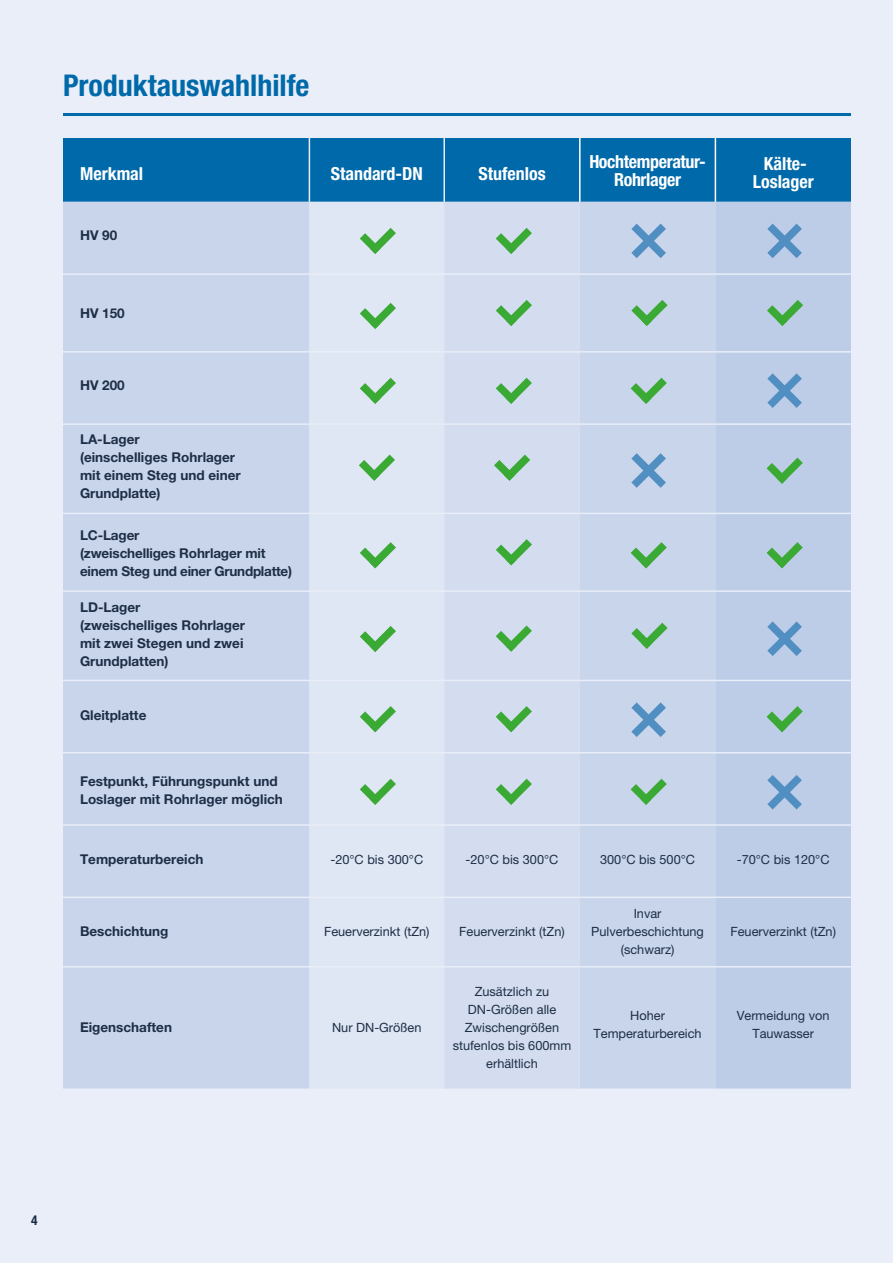
<style>
.page{position:relative;width:893px;height:1263px;background:#e9eef8}
.page>*{position:absolute;margin:0;border:0;box-sizing:border-box;transform-origin:0 0}
.t1{font:700 condensed 30px "Helvetica Neue LT Pro";color:#0069a9}
.t2{font:700 condensed 18px/18px "Helvetica Neue LT Pro";color:#fff;text-align:center}
.t3{font:700 condensed 18px/18px "Helvetica Neue LT Pro";letter-spacing:-.02em;color:#fff;text-align:center}
.t4{font:700 13.5px/18px "Helvetica Neue LT Pro";color:#1d2e46}
.t5{font:700 condensed 13.5px "Helvetica Neue LT Pro";color:#1d2e46}
.t6{font:12.75px/18px "Helvetica Neue LT Pro";color:#1d2e46;text-align:center}
</style>
<div class="page">
<hr style="left:63px;top:113px;width:788px;height:3px;background:#0069a9">
<div style="left:63px;top:138px;width:788px;height:64px;background:#0069a9"></div>
<div style="left:63px;top:202px;width:652px;height:886px;background:#c8d5eb"></div>
<div style="left:309px;top:202px;width:135px;height:886px;background:#dfe6f4"></div>
<div style="left:444px;top:202px;width:136px;height:886px;background:#d3ddef"></div>
<div style="left:715px;top:202px;width:136px;height:886px;background:#bdcde7"></div>
<hr style="left:63px;top:273px;width:246px;height:2px;background:#e9eef8">
<hr style="left:309px;top:273px;width:135px;height:2px;background:#e9eef8">
<hr style="left:444px;top:273px;width:136px;height:2px;background:#e9eef8">
<hr style="left:580px;top:273px;width:135px;height:2px;background:#e9eef8">
<hr style="left:715px;top:273px;width:136px;height:2px;background:#e9eef8">
<hr style="left:63px;top:351px;width:246px;height:2px;background:#e9eef8">
<hr style="left:309px;top:351px;width:135px;height:2px;background:#e9eef8">
<hr style="left:444px;top:351px;width:136px;height:2px;background:#e9eef8">
<hr style="left:580px;top:351px;width:135px;height:2px;background:#e9eef8">
<hr style="left:715px;top:351px;width:136px;height:2px;background:#e9eef8">
<hr style="left:63px;top:423px;width:246px;height:2px;background:#e9eef8">
<hr style="left:309px;top:423px;width:135px;height:2px;background:#e9eef8">
<hr style="left:444px;top:423px;width:136px;height:2px;background:#e9eef8">
<hr style="left:580px;top:423px;width:135px;height:2px;background:#e9eef8">
<hr style="left:715px;top:423px;width:136px;height:2px;background:#e9eef8">
<hr style="left:63px;top:513px;width:246px;height:1px;background:#e9eef8">
<hr style="left:309px;top:513px;width:135px;height:1px;background:#e9eef8">
<hr style="left:444px;top:513px;width:136px;height:1px;background:#e9eef8">
<hr style="left:580px;top:513px;width:135px;height:1px;background:#e9eef8">
<hr style="left:715px;top:513px;width:136px;height:1px;background:#e9eef8">
<hr style="left:63px;top:590px;width:246px;height:2px;background:#e9eef8">
<hr style="left:309px;top:590px;width:135px;height:2px;background:#e9eef8">
<hr style="left:444px;top:590px;width:136px;height:2px;background:#e9eef8">
<hr style="left:580px;top:590px;width:135px;height:2px;background:#e9eef8">
<hr style="left:715px;top:590px;width:136px;height:2px;background:#e9eef8">
<hr style="left:63px;top:680px;width:246px;height:1px;background:#e9eef8">
<hr style="left:309px;top:680px;width:135px;height:1px;background:#e9eef8">
<hr style="left:444px;top:680px;width:136px;height:1px;background:#e9eef8">
<hr style="left:580px;top:680px;width:135px;height:1px;background:#e9eef8">
<hr style="left:715px;top:680px;width:136px;height:1px;background:#e9eef8">
<hr style="left:63px;top:752px;width:246px;height:1px;background:#e9eef8">
<hr style="left:309px;top:752px;width:135px;height:1px;background:#e9eef8">
<hr style="left:444px;top:752px;width:136px;height:1px;background:#e9eef8">
<hr style="left:580px;top:752px;width:135px;height:1px;background:#e9eef8">
<hr style="left:715px;top:752px;width:136px;height:1px;background:#e9eef8">
<hr style="left:63px;top:824px;width:246px;height:2px;background:#e9eef8">
<hr style="left:309px;top:824px;width:135px;height:2px;background:#e9eef8">
<hr style="left:444px;top:824px;width:136px;height:2px;background:#e9eef8">
<hr style="left:580px;top:824px;width:135px;height:2px;background:#e9eef8">
<hr style="left:715px;top:824px;width:136px;height:2px;background:#e9eef8">
<hr style="left:63px;top:896px;width:246px;height:2px;background:#e9eef8">
<hr style="left:309px;top:896px;width:135px;height:2px;background:#e9eef8">
<hr style="left:444px;top:896px;width:136px;height:2px;background:#e9eef8">
<hr style="left:580px;top:896px;width:135px;height:2px;background:#e9eef8">
<hr style="left:715px;top:896px;width:136px;height:2px;background:#e9eef8">
<hr style="left:63px;top:966px;width:246px;height:1px;background:#e9eef8">
<hr style="left:309px;top:966px;width:135px;height:1px;background:#e9eef8">
<hr style="left:444px;top:966px;width:136px;height:1px;background:#e9eef8">
<hr style="left:580px;top:966px;width:135px;height:1px;background:#e9eef8">
<hr style="left:715px;top:966px;width:136px;height:1px;background:#e9eef8">
<hr style="left:309px;top:138px;width:1px;height:64px;background:#e9eef8">
<hr style="left:443px;top:138px;width:2px;height:64px;background:#e9eef8">
<hr style="left:579px;top:138px;width:2px;height:64px;background:#fff">
<hr style="left:715px;top:138px;width:1px;height:64px;background:#fff">
<svg style="left:496px;top:300px;width:36px;height:26px"></svg>
<svg style="left:631px;top:300px;width:37px;height:26px"></svg>
<svg style="left:767px;top:300px;width:36px;height:26px"></svg>
<svg style="left:359px;top:455px;width:36px;height:26px"></svg>
<svg style="left:494px;top:455px;width:36px;height:26px"></svg>
<svg style="left:496px;top:539px;width:36px;height:26px"></svg>
<svg style="left:631px;top:623px;width:37px;height:26px"></svg>
<svg style="left:631px;top:224px;width:35px;height:34px"></svg>
<svg style="left:631px;top:453px;width:35px;height:35px"></svg>
<svg style="left:631px;top:702px;width:35px;height:35px"></svg>
<svg style="left:767px;top:224px;width:35px;height:34px"></svg>
<svg style="left:767px;top:373px;width:35px;height:35px"></svg>
<svg style="left:767px;top:621px;width:35px;height:35px"></svg>
<svg style="left:767px;top:775px;width:35px;height:34px"></svg>
<svg style="left:496px;top:228px;width:36px;height:26px"></svg>
<svg style="left:496px;top:378px;width:36px;height:26px"></svg>
<svg style="left:496px;top:625px;width:36px;height:27px"></svg>
<svg style="left:496px;top:706px;width:36px;height:26px"></svg>
<svg style="left:496px;top:779px;width:36px;height:26px"></svg>
<svg style="left:767px;top:458px;width:36px;height:26px"></svg>
<svg style="left:767px;top:706px;width:36px;height:26px"></svg>
<svg style="left:767px;top:542px;width:36px;height:26px"></svg>
<svg style="left:631px;top:542px;width:36px;height:26px"></svg>
<svg style="left:631px;top:779px;width:36px;height:26px"></svg>
<svg style="left:631px;top:378px;width:36px;height:26px"></svg>
<svg style="left:360px;top:228px;width:36px;height:26px"></svg>
<svg style="left:360px;top:378px;width:36px;height:26px"></svg>
<svg style="left:360px;top:303px;width:36px;height:26px"></svg>
<svg style="left:360px;top:706px;width:36px;height:26px"></svg>
<svg style="left:360px;top:779px;width:36px;height:26px"></svg>
<svg style="left:360px;top:542px;width:36px;height:26px"></svg>
<svg style="left:360px;top:626px;width:36px;height:26px"></svg>
<h1 class="t1" style="left:63px;top:67px;width:248px">Produktauswahlhilfe</h1>
<h2 class="t2" style="left:80px;top:164px;width:65px">Merkmal</h2>
<h2 class="t2" style="left:331px;top:164px;width:94px">Standard-DN</h2>
<h2 class="t2" style="left:478px;top:164px;width:69px">Stufenlos</h2>
<h2 class="t3" style="left:589px;top:152px;width:118px">Hochtemperatur-<br>Rohrlager</h2>
<h2 class="t2" style="left:753px;top:154px;width:62px">Kälte-<br>Loslager</h2>
<p class="t4" style="left:80px;top:226px;width:39px">HV 90</p>
<p class="t4" style="left:80px;top:304px;width:46px">HV 150</p>
<p class="t4" style="left:80px;top:376px;width:46px">HV 200</p>
<p class="t4" style="left:80px;top:430px;width:162px">LA-Lager<br>(einschelliges Rohrlager mit einem Steg und einer<br>Grundplatte)</p>
<p class="t4" style="left:80px;top:526px;width:214px">LC-Lager<br>(zweischelliges Rohrlager mit einem Steg und einer Grundplatte)</p>
<p class="t4" style="left:80px;top:598px;width:167px">LD-Lager<br>(zweischelliges Rohrlager mit zwei Stegen und zwei<br>Grundplatten)</p>
<p class="t4" style="left:80px;top:706px;width:68px">Gleitplatte</p>
<p class="t4" style="left:80px;top:772px;width:204px">Festpunkt, Führungspunkt und<br>Loslager mit Rohrlager möglich</p>
<p class="t4" style="left:80px;top:850px;width:125px">Temperaturbereich</p>
<p class="t6" style="left:330px;top:850px;width:94px">-20°C bis 300°C</p>
<p class="t6" style="left:466px;top:850px;width:94px">-20°C bis 300°C</p>
<p class="t6" style="left:600px;top:850px;width:97px">300°C bis 500°C</p>
<p class="t6" style="left:737px;top:850px;width:94px">-70°C bis 120°C</p>
<p class="t4" style="left:80px;top:922px;width:90px">Beschichtung</p>
<p class="t6" style="left:324px;top:922px;width:107px">Feuerverzinkt (tZn)</p>
<p class="t6" style="left:459px;top:922px;width:107px">Feuerverzinkt (tZn)</p>
<p class="t4" style="left:80px;top:1018px;width:93px">Eigenschaften</p>
<p class="t6" style="left:332px;top:1018px;width:91px">Nur DN-Größen</p>
<p class="t6" style="left:453px;top:982px;width:120px">Zusätzlich zu<br>DN-Größen alle<br>Zwischengrößen stufenlos bis 600mm erhältlich</p>
<p class="t6" style="left:591px;top:904px;width:114px">Invar<br>Pulverbeschichtung (schwarz)</p>
<p class="t6" style="left:730px;top:922px;width:107px">Feuerverzinkt (tZn)</p>
<p class="t6" style="left:593px;top:1006px;width:110px">Hoher<br>Temperaturbereich</p>
<p class="t6" style="left:737px;top:1006px;width:94px">Vermeidung von<br>Tauwasser</p>
<p class="t5" style="left:31px;top:1212px;width:8px">4</p>
</div>
